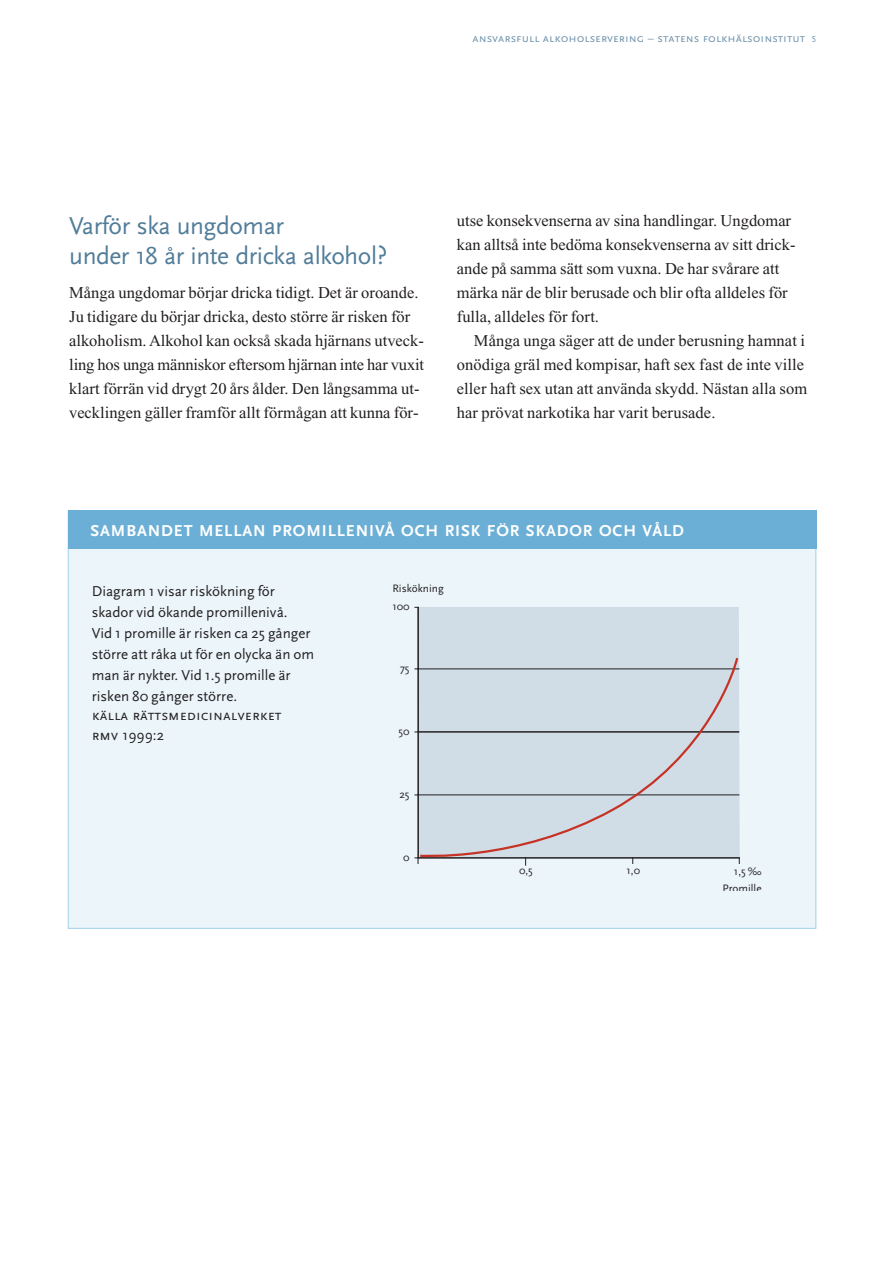
<style>
.page{position:relative;width:893px;height:1263px;background:#fff}
.page>*{position:absolute;margin:0;border:0;box-sizing:border-box;transform-origin:0 0}
.t1{font:25.5px/30px "Scala Sans";letter-spacing:-.015em;color:#527d99}
.t2{font:16.5px/24px "Times";color:#231f20}
.t3{font:700 16.5px "Scala Sans";letter-spacing:.055em;color:#fff}
.t4{font:15px/21px "Scala Sans";color:#231f20}
.t5{font:15px "Scala Sans Caps";color:#231f20}
.t6{font:12px "Scala Sans Caps";color:#6d92ab}
.t7{font:11.25px "Scala Sans";color:#231f20}
.s1{font-size:9px}
.s2{font-family:"Scala Sans Caps"}
</style>
<div class="page">
<div style="left:68px;top:511px;width:748px;height:417px;background:#ebf5fa"></div>
<div style="left:68px;top:511px;width:748px;height:38px;background:#6bafd6"></div>
<div style="left:418px;top:607px;width:321px;height:48px;background:#d0dde7"></div>
<hr style="left:417px;top:608px;width:2px;height:249px;background:#231f20">
<svg style="left:418px;top:655px;width:322px;height:207px;background:#cbd5de"></svg>
<p class="t6" style="left:472px;top:31px;width:345px">ansvarsfull alkoholservering – statens folkhälsoinstitut <span class="s1">5</span></p>
<h1 class="t1" style="left:69px;top:212px;width:319px">Varför ska ungdomar<br>under 18 år inte dricka alkohol?</h1>
<p class="t2" style="left:69px;top:282px;width:356px">Många ungdomar börjar dricka tidigt. Det är oroande.<br>Ju tidigare du börjar dricka, desto större är risken för alkoholism. Alkohol kan också skada hjärnans utveck&shy;ling hos unga människor eftersom hjärnan inte har vuxit klart förrän vid drygt 20 års ålder. Den långsamma ut&shy;vecklingen gäller framför allt förmågan att kunna för-</p>
<p class="t2" style="left:457px;top:210px;width:340px">utse konsekvenserna av sina handlingar. Ungdomar kan alltså inte bedöma konsekvenserna av sitt drick&shy;ande på samma sätt som vuxna. De har svårare att märka när de blir berusade och blir ofta alldeles för fulla, alldeles för fort.</p>
<p class="t2" style="left:457px;top:330px;width:352px;text-indent:17px">Många unga säger att de under berusning hamnat i onödiga gräl med kompisar, haft sex fast de inte ville eller haft sex utan att använda skydd. Nästan alla som har prövat narkotika har varit berusade.</p>
<p class="t3" style="left:90px;top:524px;width:595px">SAMBANDET MELLAN PROMILLENIVÅ OCH RISK FÖR SKADOR OCH VÅLD</p>
<p class="t4" style="left:92px;top:582px;width:224px">Diagram 1 visar riskökning för skador vid ökande promillenivå.<br>Vid 1 promille är risken ca 25 gånger större att råka ut för en olycka än om man är nykter. Vid 1.5 promille är risken 80 gånger större.</p>
<p class="t5" style="left:92px;top:706px;width:191px">källa rättsmedicinalverket</p>
<p class="t4" style="left:92px;top:726px;width:74px"><span class="s2">rmv</span> 1999:2</p>
<p class="t7" style="left:392px;top:584px;width:53px">Riskökning</p>
<p class="t7" style="left:392px;top:602px;width:19px">100</p>
<p class="t7" style="left:400px;top:664px;width:11px">75</p>
<p class="t7" style="left:398px;top:727px;width:13px">50</p>
<p class="t7" style="left:399px;top:790px;width:12px">25</p>
<p class="t7" style="left:403px;top:853px;width:8px">0</p>
<p class="t7" style="left:519px;top:866px;width:15px">0,5</p>
<p class="t7" style="left:626px;top:866px;width:15px">1,0</p>
<p class="t7" style="left:734px;top:867px;width:29px">1,5 ‰</p>
<p class="t7" style="left:723px;top:884px;width:41px">Promille</p>
</div>
